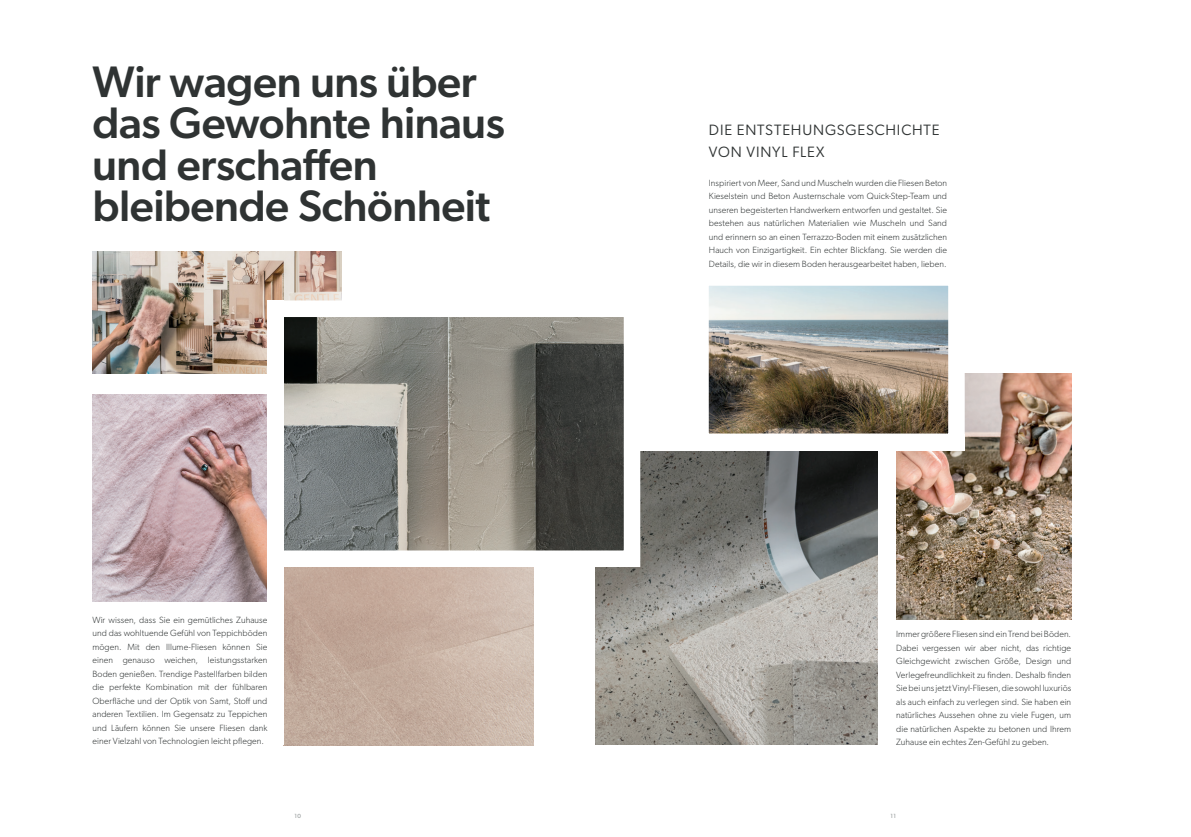
<style>
.page{position:relative;width:1191px;height:837px;background:#fff}
.page>*{position:absolute;margin:0;border:0;box-sizing:border-box;transform-origin:0 0}
.t1{font:500 44.2px/41.4px "Gibson";letter-spacing:-.01em;color:#2f3333}
.t2{font:15px/22px "Gibson";letter-spacing:.055em;color:#2f3333}
.t3{font:300 9px/13.5px "Gibson";letter-spacing:.005em;color:#2f3333;text-align:justify}
.t4{font:6px "Gibson";color:#929797}
</style>
<div class="page">
<img style="left:595px;top:451px;width:282px;height:293px">
<img style="left:896px;top:373px;width:175px;height:246px">
<img style="left:684px;top:285px;width:289px;height:173px">
<img style="left:92px;top:394px;width:175px;height:207px">
<img style="left:92px;top:251px;width:250px;height:122px">
<svg style="left:259px;top:292px;width:389px;height:283px"></svg>
<img style="left:284px;top:567px;width:249px;height:178px">
<div style="left:267px;top:300px;width:17px;height:445px;background:#fff"></div>
<div style="left:640px;top:433px;width:324px;height:17px;background:#fff"></div>
<h1 class="t1" style="left:92px;top:60px;width:414px">Wir wagen uns über das Gewohnte hinaus und erschaffen bleibende Schönheit</h1>
<p class="t3" style="left:92px;top:612px;width:176px">Wir wissen, dass Sie ein gemütliches Zuhause und das wohltuende Gefühl von Teppichböden mögen. Mit den Illume-Fliesen können Sie einen genauso weichen, leistungsstarken Boden genießen. Trendige Pastellfarben bilden die perfekte Kombination mit der fühlbaren Oberfläche und der Optik von Samt, Stoff und anderen Textilien. Im Gegensatz zu Teppichen und Läufern können Sie unsere Fliesen dank einer Vielzahl von Technologien leicht pflegen.</p>
<h2 class="t2" style="left:709px;top:119px;width:232px">DIE ENTSTEHUNGSGESCHICHTE<br>VON VINYL FLEX</h2>
<p class="t3" style="left:709px;top:176px;width:240px">Inspiriert von Meer, Sand und Muscheln wurden die Fliesen Beton Kieselstein und Beton Austernschale vom Quick-Step-Team und unseren begeisterten Handwerkern entworfen und gestaltet. Sie bestehen aus natürlichen Materialien wie Muscheln und Sand und erinnern so an einen Terrazzo-Boden mit einem zusätzlichen Hauch von Einzigartigkeit. Ein echter Blickfang. Sie werden die Details, die wir in diesem Boden herausgearbeitet haben, lieben.</p>
<p class="t3" style="left:896px;top:627px;width:176px">Immer größere Fliesen sind ein Trend bei Böden.<br>Dabei vergessen wir aber nicht, das richtige Gleichgewicht zwischen Größe, Design und Verlegefreundlichkeit zu finden. Deshalb finden Sie bei uns jetzt Vinyl-Fliesen, die sowohl luxuriös als auch einfach zu verlegen sind. Sie haben ein natürliches Aussehen ohne zu viele Fugen, um die natürlichen Aspekte zu betonen und Ihrem Zuhause ein echtes Zen-Gefühl zu geben.</p>
<p class="t4" style="left:294px;top:812px;width:8px">10</p>
<p class="t4" style="left:890px;top:812px;width:7px">11</p>
</div>
